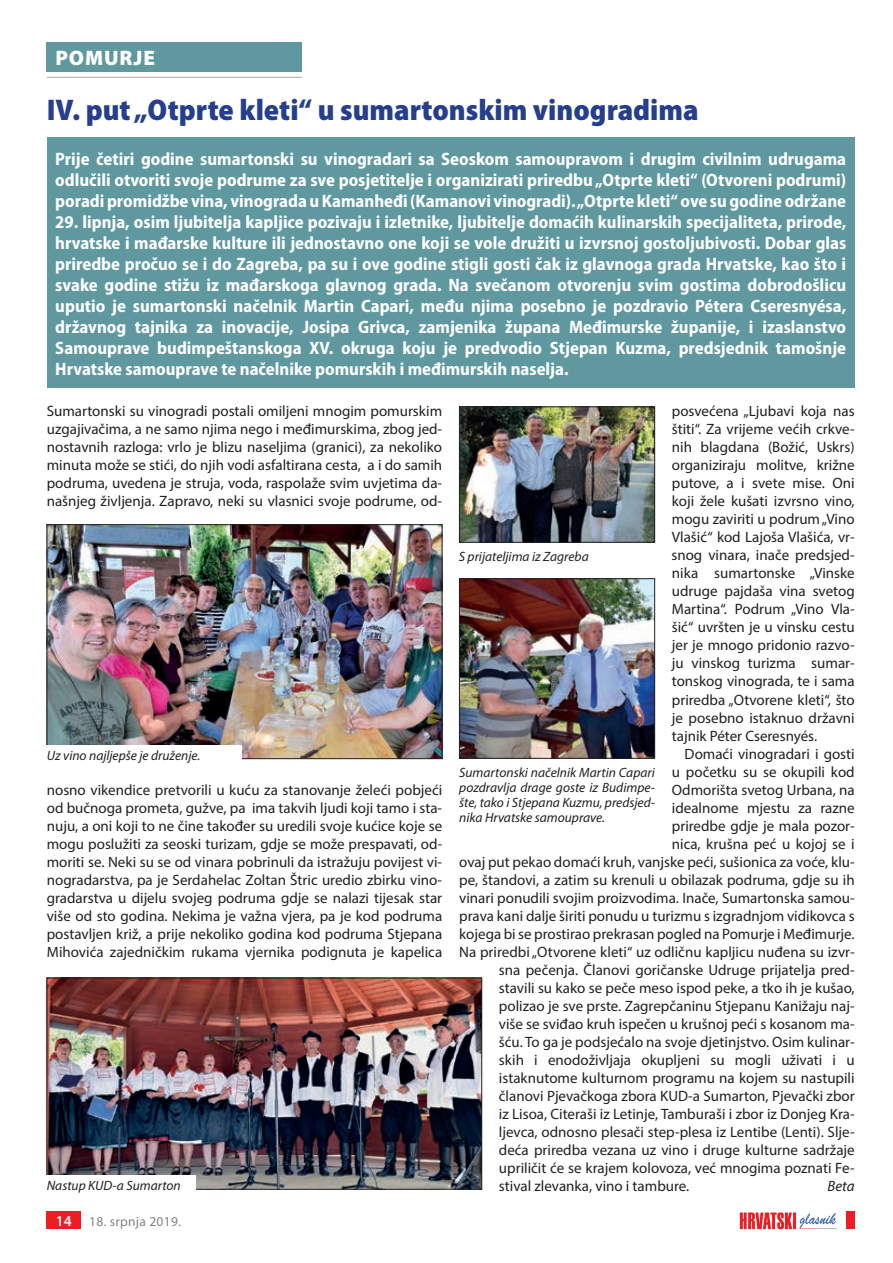
<style>
.page{position:relative;width:893px;height:1263px;background:#fff}
.page>*{position:absolute;margin:0;border:0;box-sizing:border-box;transform-origin:0 0}
.t1{font:900 semi-condensed 30px "Myriad Pro";color:#253f8e}
.t2{font:900 21px "Myriad Pro";letter-spacing:.04em;color:#fff}
.t3{font:700 semi-condensed 18px/21px "Myriad Pro";color:#fff;text-align:justify}
.t4{font:15px/18px "Myriad Pro";color:#231f20;text-align:justify}
.t5{font:italic 15px "Myriad Pro";color:#231f20}
.t6{font:italic 13.5px/15px "Myriad Pro";color:#231f20;text-align:justify}
.t7{font:13.5px "Myriad Pro";letter-spacing:.02em;color:#808285}
.s1{font-weight:600;font-size:15px;color:#fff}
</style>
<div class="page">
<svg style="left:740px;top:1212px;width:96px;height:17px"></svg>
<div style="left:846px;top:1212px;width:9px;height:17px;background:#ee1d23"></div>
<div style="left:47px;top:1212px;width:34px;height:17px;background:#ee1d23"></div>
<div style="left:47px;top:43px;width:255px;height:29px;background:#5f999f"></div>
<hr style="left:47px;top:77px;width:255px;height:1px;background:#a8a9ad">
<div style="left:47px;top:137px;width:808px;height:251px;background:#5f999f"></div>
<img style="left:49px;top:526px;width:391px;height:231px">
<div style="left:47px;top:524px;width:395px;height:235px;border:1px solid #231f20"></div>
<img style="left:461px;top:409px;width:192px;height:131px">
<div style="left:459px;top:407px;width:196px;height:135px;border:1px solid #231f20"></div>
<img style="left:461px;top:580px;width:192px;height:176px">
<div style="left:459px;top:578px;width:196px;height:180px;border:1px solid #231f20"></div>
<img style="left:49px;top:980px;width:431px;height:207px">
<div style="left:47px;top:978px;width:435px;height:211px;border:1px solid #231f20"></div>
<div style="left:43px;top:745px;width:199px;height:19px;background:#fff"></div>
<div style="left:43px;top:1175px;width:153px;height:20px;background:#fff"></div>
<h2 class="t2" style="left:55px;top:44px;width:99px">POMURJE</h2>
<h1 class="t1" style="left:47px;top:90px;width:653px">IV. put „Otprte kleti“ u sumartonskim vinogradima</h1>
<p class="t3" style="left:55px;top:148px;width:792px">Prije četiri godine sumartonski su vinogradari sa Seoskom samoupravom i drugim civilnim udrugama odlučili otvoriti svoje podrume za sve posjetitelje i organizirati priredbu „Otprte kleti“ (Otvoreni podrumi) poradi promidžbe vina, vinograda u Kamanheđi (Kamanovi vinogradi). „Otprte kleti“ ove su godine održane</p>
<p class="t3" style="left:55px;top:211px;width:792px">29. lipnja, osim ljubitelja kapljice pozivaju i izletnike, ljubitelje domaćih kulinarskih specijaliteta, prirode, hrvatske i mađarske kulture ili jednostavno one koji se vole družiti u izvrsnoj gostoljubivosti. Dobar glas priredbe pročuo se i do Zagreba, pa su i ove godine stigli gosti čak iz glavnoga grada Hrvatske, kao što i svake godine stižu iz mađarskoga glavnog grada. Na svečanom otvorenju svim gostima dobrodošlicu uputio je sumartonski načelnik Martin Capari, među njima posebno je pozdravio Pétera Cseresnyésa, državnog tajnika za inovacije, Josipa Grivca, zamjenika župana Međimurske županije, i izaslanstvo Samouprave budimpeštanskoga XV. okruga koju je predvodio Stjepan Kuzma, predsjednik tamošnje Hrvatske samouprave te načelnike pomurskih i međimurskih naselja.</p>
<p class="t4" style="left:47px;top:402px;width:397px">Sumartonski su vinogradi postali omiljeni mnogim pomurskim uzgajivačima, a ne samo njima nego i međimurskima, zbog jed&shy;nostavnih razloga: vrlo je blizu naseljima (granici), za nekoliko minuta može se stići, do njih vodi asfaltirana cesta, a i do samih podruma, uvedena je struja, voda, raspolaže svim uvjetima da&shy;našnjeg življenja. Zapravo, neki su vlasnici svoje podrume, od-</p>
<p class="t6" style="left:47px;top:747px;width:155px">Uz vino najljepše je druženje.</p>
<p class="t4" style="left:47px;top:780px;width:397px">nosno vikendice pretvorili u kuću za stanovanje želeći pobjeći od bučnoga prometa, gužve, pa ima takvih ljudi koji tamo i sta&shy;nuju, a oni koji to ne čine također su uredili svoje kućice koje se mogu poslužiti za seoski turizam, gdje se može prespavati, od&shy;moriti se. Neki su se od vinara pobrinuli da istražuju povijest vi&shy;nogradarstva, pa je Serdahelac Zoltan Štric uredio zbirku vino&shy;gradarstva u dijelu svojeg podruma gdje se nalazi tijesak star više od sto godina. Nekima je važna vjera, pa je kod podruma postavljen križ, a prije nekoliko godina kod podruma Stjepana Mihovića zajedničkim rukama vjernika podignuta je kapelica</p>
<p class="t6" style="left:47px;top:1178px;width:136px">Nastup KUD-a Sumarton</p>
<p class="t7" style="left:56px;top:1213px;width:127px"><span class="s1">14</span> 18. srpnja 2019.</p>
<p class="t4" style="left:671px;top:402px;width:185px">posvećena „Ljubavi koja nas štiti“. Za vrijeme većih crkve&shy;nih blagdana (Božić, Uskrs) organiziraju molitve, križne putove, a i svete mise. Oni koji žele kušati izvrsno vino, mogu zaviriti u podrum „Vino Vlašić“ kod Lajoša Vlašića, vr&shy;snog vinara, inače predsjed&shy;nika sumartonske „Vinske udruge pajdaša vina svetog Martina“. Podrum „Vino Vla&shy;šić“ uvršten je u vinsku cestu jer je mnogo pridonio razvo&shy;ju vinskog turizma sumar&shy;tonskog vinograda, te i sama priredba „Otvorene kleti“, što je posebno istaknuo državni tajnik Péter Cseresnyés.</p>
<p class="t4" style="left:685px;top:744px;width:172px">Domaći vinogradari i gosti</p>
<p class="t4" style="left:672px;top:762px;width:184px">u početku su se okupili kod</p>
<p class="t4" style="left:672px;top:780px;width:184px">Odmorišta svetog Urbana, na</p>
<p class="t4" style="left:672px;top:798px;width:184px">idealnome mjestu za razne</p>
<p class="t4" style="left:672px;top:816px;width:184px">priredbe gdje je mala pozor-</p>
<p class="t4" style="left:672px;top:834px;width:184px">nica, krušna peć u kojoj se i</p>
<p class="t4" style="left:459px;top:852px;width:397px">ovaj put pekao domaći kruh, vanjske peći, sušionica za voće, klu-</p>
<p class="t4" style="left:459px;top:870px;width:397px">pe, štandovi, a zatim su krenuli u obilazak podruma, gdje su ih</p>
<p class="t4" style="left:459px;top:888px;width:397px">vinari ponudili svojim proizvodima. Inače, Sumartonska samou-</p>
<p class="t4" style="left:459px;top:906px;width:397px">prava kani dalje širiti ponudu u turizmu s izgradnjom vidikovca s</p>
<p class="t4" style="left:459px;top:924px;width:397px">kojega bi se prostirao prekrasan pogled na Pomurje i Međimurje.</p>
<p class="t4" style="left:459px;top:942px;width:397px">Na priredbi „Otvorene kleti“ uz odličnu kapljicu nuđena su izvr-</p>
<p class="t4" style="left:499px;top:960px;width:357px">sna pečenja. Članovi goričanske Udruge prijatelja pred-</p>
<p class="t4" style="left:499px;top:978px;width:357px">stavili su kako se peče meso ispod peke, a tko ih je kušao,</p>
<p class="t4" style="left:499px;top:996px;width:357px">polizao je sve prste. Zagrepčaninu Stjepanu Kanižaju naj-</p>
<p class="t4" style="left:499px;top:1014px;width:357px">više se sviđao kruh ispečen u krušnoj peći s kosanom ma-</p>
<p class="t4" style="left:499px;top:1032px;width:357px">šću. To ga je podsjećalo na svoje djetinjstvo. Osim kulinar-</p>
<p class="t4" style="left:499px;top:1050px;width:357px">skih i enodoživljaja okupljeni su mogli uživati i u</p>
<p class="t4" style="left:499px;top:1068px;width:357px">istaknutome kulturnom programu na kojem su nastupili</p>
<p class="t4" style="left:499px;top:1086px;width:357px">članovi Pjevačkoga zbora KUD-a Sumarton, Pjevački zbor</p>
<p class="t4" style="left:499px;top:1104px;width:357px">iz Lisoa, Citeraši iz Letinje, Tamburaši i zbor iz Donjeg Kra-</p>
<p class="t4" style="left:499px;top:1122px;width:357px">ljevca, odnosno plesači step-plesa iz Lentibe (Lenti). Slje-</p>
<p class="t4" style="left:499px;top:1140px;width:357px">deća priredba vezana uz vino i druge kulturne sadržaje</p>
<p class="t4" style="left:499px;top:1158px;width:357px">upriličit će se krajem kolovoza, već mnogima poznati Fe-</p>
<p class="t4" style="left:499px;top:1176px;width:192px">stival zlevanka, vino i tambure.</p>
<p class="t5" style="left:827px;top:1176px;width:29px">Beta</p>
<p class="t6" style="left:459px;top:549px;width:131px">S prijateljima iz Zagreba</p>
<p class="t6" style="left:459px;top:765px;width:197px">Sumartonski načelnik Martin Capari pozdravlja drage goste iz Budimpe&shy;šte, tako i Stjepana Kuzmu, predsjed&shy;nika Hrvatske samouprave.</p>
</div>
